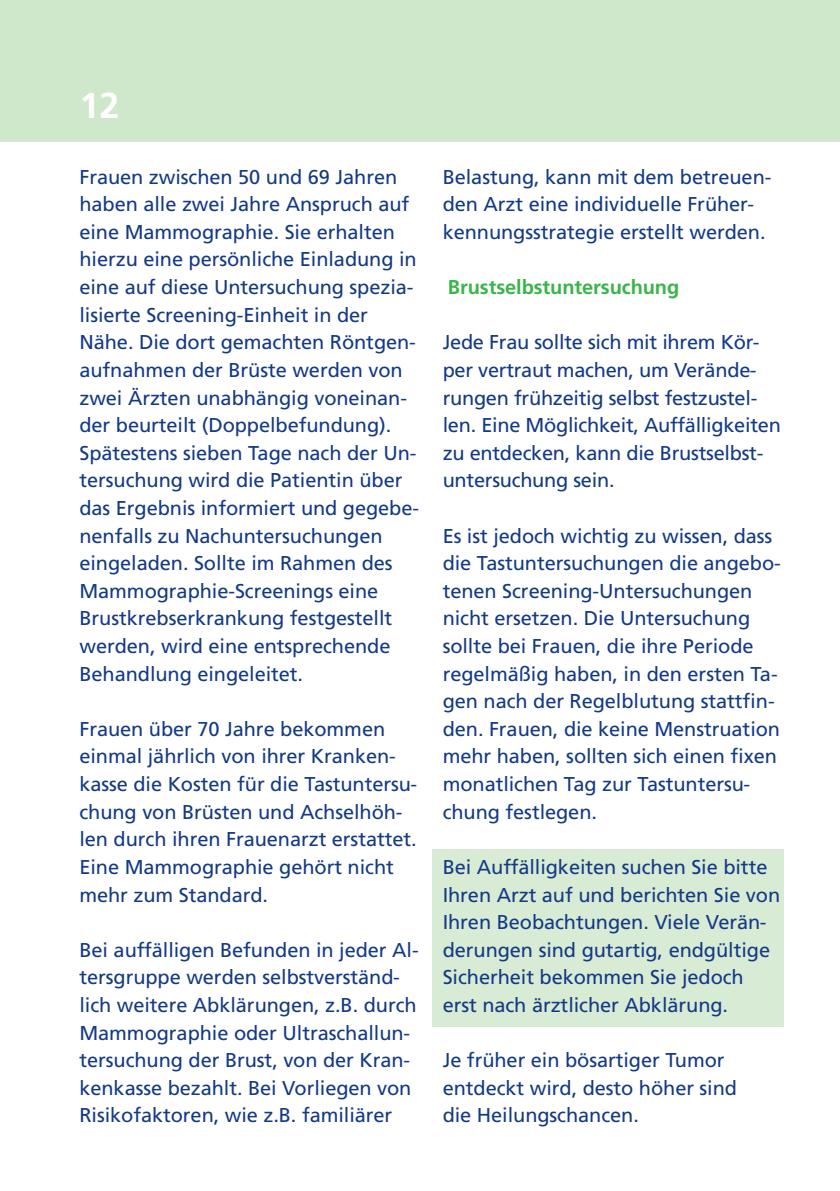
<style>
.page{position:relative;width:840px;height:1191px;background:#fff}
.page>*{position:absolute;margin:0;border:0;box-sizing:border-box;transform-origin:0 0}
.t1{font:700 36px "Frutiger LT";color:#fff}
.t2{font:20px/27.6px "Frutiger LT";letter-spacing:-.005em;color:#143a85}
.t3{font:700 20px "Frutiger LT";letter-spacing:-.005em;color:#3ab54a}
</style>
<div class="page">
<div style="left:432px;top:849px;width:350px;height:177px;background:#d8ebd4"></div>
<div style="left:0;top:0;width:838px;height:142px;background:#cfe7ca"></div>
<h1 class="t1" style="left:79px;top:91px;width:42px">12</h1>
<p class="t2" style="left:79px;top:164px;width:341px">Frauen zwischen 50 und 69 Jahren haben alle zwei Jahre Anspruch auf eine Mammographie. Sie erhalten hierzu eine persönliche Einladung in eine auf diese Untersuchung spezia&shy;lisierte Screening-Einheit in der Nähe. Die dort gemachten Röntgen&shy;aufnahmen der Brüste werden von zwei Ärzten unabhängig voneinan&shy;der beurteilt (Doppelbefundung).<br>Spätestens sieben Tage nach der Un&shy;tersuchung wird die Patientin über das Ergebnis informiert und gegebe&shy;nenfalls zu Nachuntersuchungen eingeladen. Sollte im Rahmen des Mammographie-Screenings eine Brustkrebserkrankung festgestellt werden, wird eine entsprechende Behandlung eingeleitet.</p>
<p class="t2" style="left:79px;top:716px;width:339px">Frauen über 70 Jahre bekommen einmal jährlich von ihrer Kranken&shy;kasse die Kosten für die Tastuntersu&shy;chung von Brüsten und Achselhöh&shy;len durch ihren Frauenarzt erstattet.<br>Eine Mammographie gehört nicht mehr zum Standard.</p>
<p class="t2" style="left:79px;top:937px;width:340px">Bei auffälligen Befunden in jeder Al&shy;tersgruppe werden selbstverständ&shy;lich weitere Abklärungen, z.B. durch Mammographie oder Ultraschallun&shy;tersuchung der Brust, von der Kran&shy;kenkasse bezahlt. Bei Vorliegen von Risikofaktoren, wie z.B. familiärer</p>
<p class="t2" style="left:442px;top:164px;width:330px">Belastung, kann mit dem betreuen&shy;den Arzt eine individuelle Früher&shy;kennungsstrategie erstellt werden.</p>
<p class="t3" style="left:447px;top:279px;width:233px">Brustselbstuntersuchung</p>
<p class="t2" style="left:442px;top:330px;width:339px">Jede Frau sollte sich mit ihrem Kör&shy;per vertraut machen, um Verände&shy;rungen frühzeitig selbst festzustel&shy;len. Eine Möglichkeit, Auffälligkeiten zu entdecken, kann die Brustselbst&shy;untersuchung sein.</p>
<p class="t2" style="left:442px;top:523px;width:339px">Es ist jedoch wichtig zu wissen, dass die Tastuntersuchungen die angebo&shy;tenen Screening-Untersuchungen nicht ersetzen. Die Untersuchung sollte bei Frauen, die ihre Periode regelmäßig haben, in den ersten Ta&shy;gen nach der Regelblutung stattfin&shy;den. Frauen, die keine Menstruation mehr haben, sollten sich einen fixen monatlichen Tag zur Tastuntersu&shy;chung festlegen.</p>
<p class="t2" style="left:442px;top:854px;width:339px">Bei Auffälligkeiten suchen Sie bitte Ihren Arzt auf und berichten Sie von Ihren Beobachtungen. Viele Verän&shy;derungen sind gutartig, endgültige Sicherheit bekommen Sie jedoch erst nach ärztlicher Abklärung.</p>
<p class="t2" style="left:442px;top:1048px;width:296px">Je früher ein bösartiger Tumor entdeckt wird, desto höher sind die Heilungschancen.</p>
</div>
